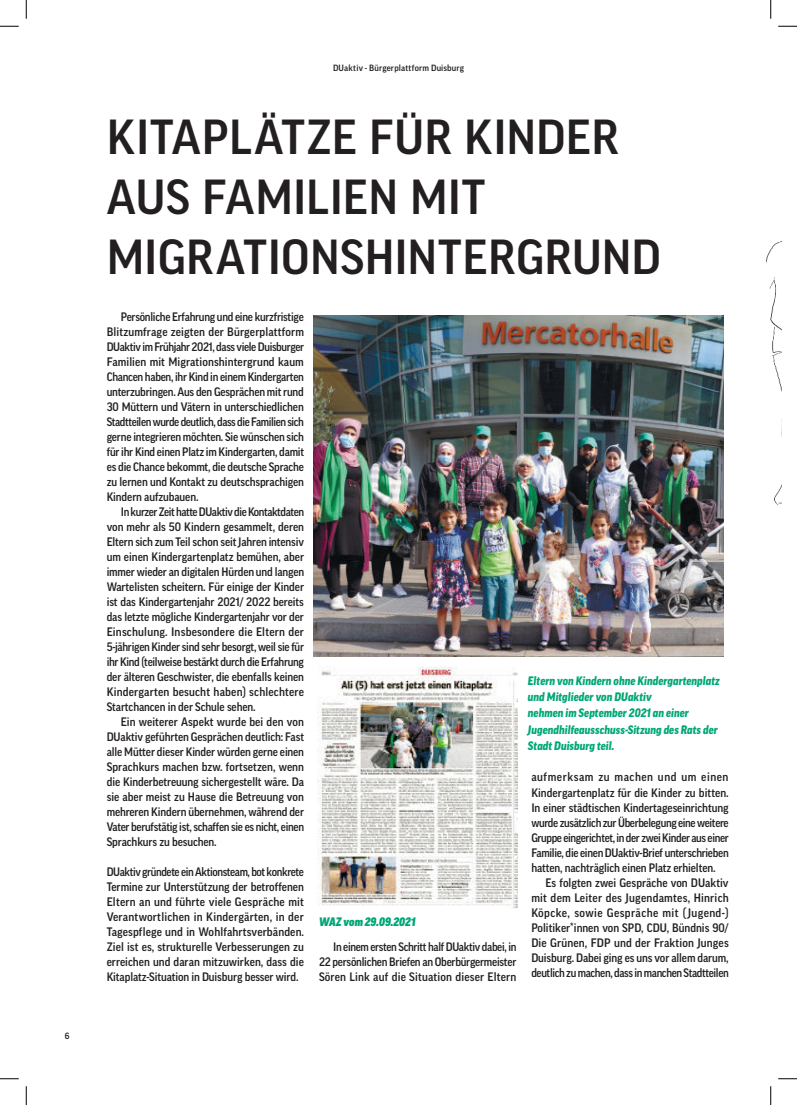
<style>
.page{position:relative;width:797px;height:1105px;background:#fff}
.page>*{position:absolute;margin:0;border:0;box-sizing:border-box;transform-origin:0 0}
.t1{font:500 47.5px/60px "Good Pro";letter-spacing:.005em;color:#231f20}
.t2{font:500 11.88px/15px "Good Pro";letter-spacing:-.01em;color:#231f20;text-align:justify;scale:.93 1}
.t3{font:500 11.88px/15px "Good Pro";letter-spacing:-.01em;color:#231f20;text-align:justify;scale:.94 1}
.t4{font:500 11.88px/15px "Good Pro";letter-spacing:-.01em;color:#231f20;text-align:justify;scale:.96 1}
.t5{font:500 11.88px/15px "Good Pro";letter-spacing:-.01em;color:#231f20;text-align:justify}
.t6{font:italic 900 11.88px/16.2px "Good Pro";color:#00a776;scale:.95 1}
.t7{font:italic 900 11.88px "Good Pro";color:#00a776;scale:.95 1}
.t8{font:500 8.75px "Good Pro";letter-spacing:.02em;color:#231f20}
</style>
<div class="page">
<img style="left:313px;top:315px;width:410px;height:341px">
<img style="left:317px;top:666px;width:200px;height:243px">
<img style="left:766px;top:241px;width:16px;height:265px">
<svg style="left:0;top:25px;width:19px;height:2px"></svg>
<svg style="left:778px;top:25px;width:19px;height:2px"></svg>
<svg style="left:0;top:1078px;width:19px;height:1px"></svg>
<svg style="left:778px;top:1078px;width:19px;height:1px"></svg>
<svg style="left:25px;top:0;width:2px;height:19px"></svg>
<svg style="left:25px;top:1086px;width:2px;height:19px"></svg>
<svg style="left:770px;top:0;width:1px;height:19px"></svg>
<svg style="left:770px;top:1086px;width:1px;height:19px"></svg>
<p class="t8" style="left:65px;top:1031px;width:6px">6</p>
<p class="t8" style="left:333px;top:65px;width:132px">DUaktiv - Bürgerplattform Duisburg</p>
<h1 class="t1" style="left:107px;top:107px;width:556px">KITAPLÄTZE FÜR KINDER<br>AUS FAMILIEN MIT<br>MIGRATIONSHINTERGRUND</h1>
<p class="t3" style="left:107px;top:309px;width:211px;text-indent:14px">Persönliche Erfahrung und eine kurzfristige Blitzumfrage zeigten der Bürgerplattform DUaktiv im Frühjahr 2021, dass viele Duisburger Familien mit Migrationshintergrund kaum Chancen haben, ihr Kind in einem Kindergarten unterzubringen. Aus den Gesprächen mit rund 30 Müttern und Vätern in unterschiedlichen Stadtteilen wurde deutlich, dass die Familien sich gerne integrieren möchten. Sie wünschen sich für ihr Kind einen Platz im Kindergarten, damit es die Chance bekommt, die deutsche Sprache zu lernen und Kontakt zu deutschsprachigen Kindern aufzubauen.</p>
<p class="t2" style="left:107px;top:504px;width:214px;text-indent:14px">In kurzer Zeit hatte DUaktiv die Kontaktdaten von mehr als 50 Kindern gesammelt, deren Eltern sich zum Teil schon seit Jahren intensiv um einen Kindergartenplatz bemühen, aber immer wieder an digitalen Hürden und langen Wartelisten scheitern. Für einige der Kinder ist das Kindergartenjahr 2021/ 2022 bereits das letzte mögliche Kindergartenjahr vor der Einschulung. Insbesondere die Eltern der 5-jährigen Kinder sind sehr besorgt, weil sie für ihr Kind (teilweise bestärkt durch die Erfahrung der älteren Geschwister, die ebenfalls keinen Kindergarten besucht haben) schlechtere Startchancen in der Schule sehen.</p>
<p class="t4" style="left:107px;top:714px;width:207px;text-indent:14px">Ein weiterer Aspekt wurde bei den von DUaktiv geführten Gesprächen deutlich: Fast alle Mütter dieser Kinder würden gerne einen Sprachkurs machen bzw. fortsetzen, wenn die Kinderbetreuung sichergestellt wäre. Da sie aber meist zu Hause die Betreuung von mehreren Kindern übernehmen, während der Vater berufstätig ist, schaffen sie es nicht, einen Sprachkurs zu besuchen.</p>
<p class="t2" style="left:107px;top:864px;width:214px">DUaktiv gründete ein Aktionsteam, bot konkrete Termine zur Unterstützung der betroffenen Eltern an und führte viele Gespräche mit Verantwortlichen in Kindergärten, in der Tagespflege und in Wohlfahrtsverbänden.<br>Ziel ist es, strukturelle Verbesserungen zu erreichen und daran mitzuwirken, dass die Kitaplatz-Situation in Duisburg besser wird.</p>
<p class="t7" style="left:319px;top:917px;width:103px">WAZ vom 29.09.2021</p>
<p class="t3" style="left:319px;top:939px;width:211px;text-indent:14px">In einem ersten Schritt half DUaktiv dabei, in 22 persönlichen Briefen an Oberbürgermeister Sören Link auf die Situation dieser Eltern</p>
<p class="t6" style="left:528px;top:673px;width:203px">Eltern von Kindern ohne Kindergartenplatz und Mitglieder von DUaktiv<br>nehmen im September 2021 an einer Jugendhilfeausschuss-Sitzung des Rats der Stadt Duisburg teil.</p>
<p class="t5" style="left:531px;top:770px;width:199px">aufmerksam zu machen und um einen Kindergartenplatz für die Kinder zu bitten.<br>In einer städtischen Kindertageseinrichtung wurde zusätzlich zur Überbelegung eine weitere Gruppe eingerichtet, in der zwei Kinder aus einer Familie, die einen DUaktiv-Brief unterschrieben hatten, nachträglich einen Platz erhielten.</p>
<p class="t4" style="left:531px;top:875px;width:207px;text-indent:14px">Es folgten zwei Gespräche von DUaktiv mit dem Leiter des Jugendamtes, Hinrich Köpcke, sowie Gespräche mit ( Jugend-)<br>Politiker*innen von SPD, CDU, Bündnis 90/ Die Grünen, FDP und der Fraktion Junges Duisburg. Dabei ging es uns vor allem darum, deutlich zu machen, dass in manchen Stadtteilen</p>
</div>
